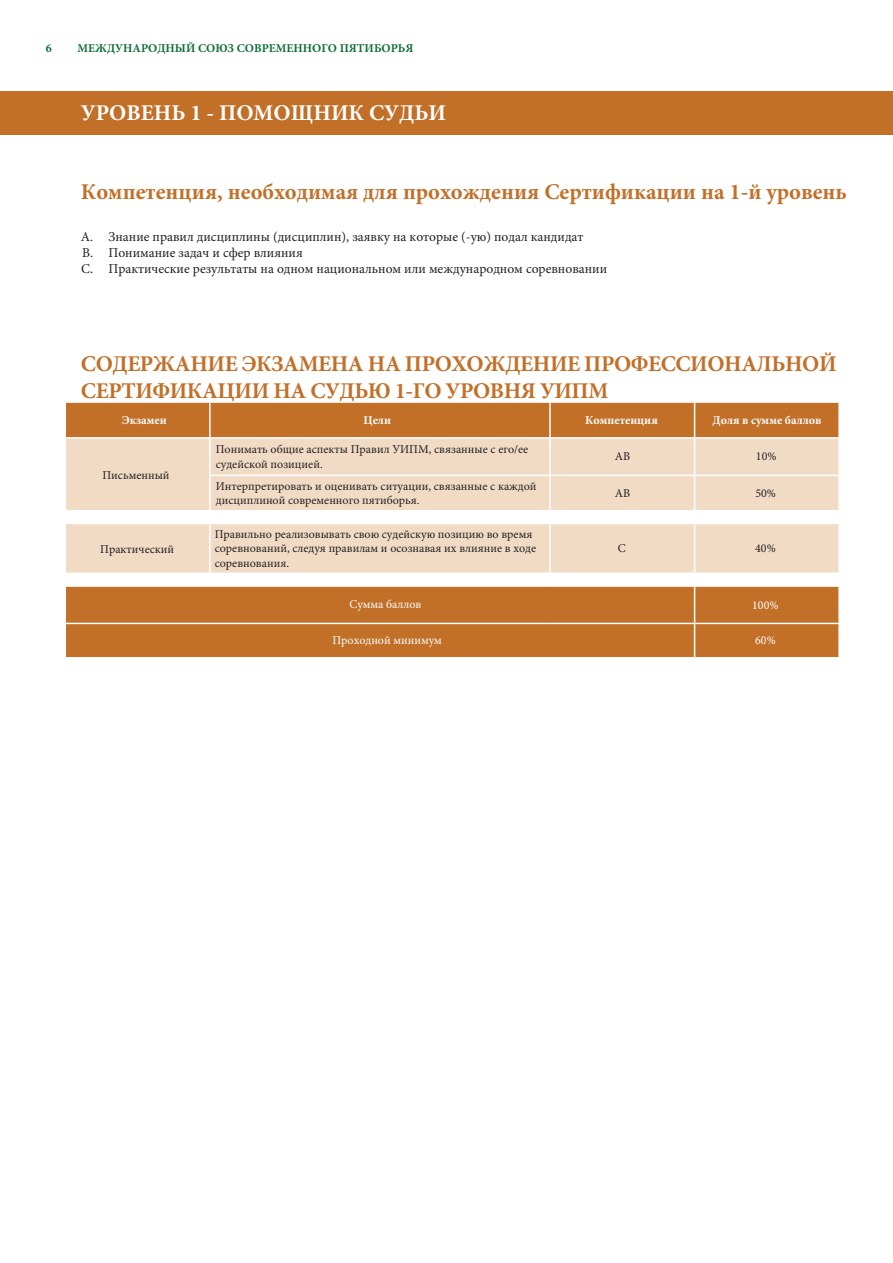
<style>
.page{position:relative;width:893px;height:1263px;background:#fff}
.page>*{position:absolute;margin:0;border:0;box-sizing:border-box;transform-origin:0 0}
.t1{font:700 22.5px/27px "Minion Pro";letter-spacing:-.02em;color:#c26f28}
.t2{font:700 22.5px "Minion Pro";color:#c26f28}
.t3{font:700 22.5px "Minion Pro";color:#fff}
.t4{font:13.5px/16.2px "Minion Pro";color:#231f20}
.t5{font:12px/14.4px "Minion Pro";color:#231f20}
.t6{font:700 12px "Minion Pro";color:#116f39}
.t7{font:700 12px "Minion Pro";color:#fff}
.t8{font:12px "Minion Pro";color:#fff}
</style>
<div class="page">
<div style="left:0;top:91px;width:893px;height:44px;background:#c26f28"></div>
<svg style="left:66px;top:403px;width:772px;height:254px;background:#c87d3d"></svg>
<svg style="left:66px;top:439px;width:772px;height:133px;background:#f2deca"></svg>
<hr style="left:209px;top:403px;width:2px;height:34px;background:#fff">
<hr style="left:549px;top:403px;width:2px;height:34px;background:#fff">
<hr style="left:694px;top:403px;width:1px;height:34px;background:#fff">
<hr style="left:64px;top:437px;width:146px;height:2px;background:#fff">
<hr style="left:210px;top:437px;width:340px;height:2px;background:#fff">
<hr style="left:209px;top:439px;width:2px;height:36px;background:#fff">
<hr style="left:550px;top:437px;width:145px;height:2px;background:#fff">
<hr style="left:549px;top:439px;width:2px;height:36px;background:#fff">
<hr style="left:695px;top:437px;width:145px;height:2px;background:#fff">
<hr style="left:694px;top:439px;width:1px;height:36px;background:#fff">
<hr style="left:209px;top:475px;width:341px;height:1px;background:#fff">
<hr style="left:209px;top:476px;width:2px;height:34px;background:#fff">
<hr style="left:550px;top:475px;width:145px;height:1px;background:#fff">
<hr style="left:549px;top:476px;width:2px;height:34px;background:#fff">
<hr style="left:695px;top:475px;width:145px;height:1px;background:#fff">
<hr style="left:694px;top:476px;width:1px;height:34px;background:#fff">
<hr style="left:64px;top:510px;width:146px;height:1px;background:#fff">
<hr style="left:210px;top:510px;width:340px;height:1px;background:#fff">
<hr style="left:550px;top:510px;width:145px;height:1px;background:#fff">
<hr style="left:695px;top:510px;width:145px;height:1px;background:#fff">
<hr style="left:64px;top:523px;width:146px;height:1px;background:#fff">
<hr style="left:210px;top:523px;width:340px;height:1px;background:#fff">
<hr style="left:209px;top:524px;width:2px;height:48px;background:#fff">
<hr style="left:550px;top:523px;width:145px;height:1px;background:#fff">
<hr style="left:549px;top:524px;width:2px;height:48px;background:#fff">
<hr style="left:695px;top:523px;width:145px;height:1px;background:#fff">
<hr style="left:694px;top:524px;width:1px;height:48px;background:#fff">
<hr style="left:64px;top:572px;width:146px;height:2px;background:#fff">
<hr style="left:210px;top:572px;width:340px;height:2px;background:#fff">
<hr style="left:550px;top:572px;width:145px;height:2px;background:#fff">
<hr style="left:695px;top:572px;width:145px;height:2px;background:#fff">
<hr style="left:64px;top:585px;width:146px;height:2px;background:#fff">
<hr style="left:210px;top:585px;width:340px;height:2px;background:#fff">
<hr style="left:550px;top:585px;width:145px;height:2px;background:#fff">
<hr style="left:695px;top:585px;width:145px;height:2px;background:#fff">
<hr style="left:694px;top:587px;width:1px;height:36px;background:#fff">
<hr style="left:64px;top:623px;width:146px;height:1px;background:#fff">
<hr style="left:210px;top:623px;width:340px;height:1px;background:#fff">
<hr style="left:550px;top:623px;width:145px;height:1px;background:#fff">
<hr style="left:695px;top:623px;width:145px;height:1px;background:#fff">
<hr style="left:694px;top:624px;width:1px;height:33px;background:#fff">
<p class="t6" style="left:46px;top:40px;width:7px">6</p>
<p class="t6" style="left:78px;top:40px;width:337px">МЕЖДУНАРОДНЫЙ СОЮЗ СОВРЕМЕННОГО ПЯТИБОРЬЯ</p>
<h1 class="t3" style="left:81px;top:97px;width:367px">УРОВЕНЬ 1 - ПОМОЩНИК СУДЬИ</h1>
<h1 class="t2" style="left:81px;top:176px;width:767px">Компетенция, необходимая для прохождения Сертификации на 1-й уровень</h1>
<p class="t4" style="left:81px;top:229px;width:528px">A. Знание правил дисциплины (дисциплин), заявку на которые (-ую) подал кандидат<br>B. Понимание задач и сфер влияния<br>C. Практические результаты на одном национальном или международном соревновании</p>
<h1 class="t1" style="left:81px;top:350px;width:757px">СОДЕРЖАНИЕ ЭКЗАМЕНА НА ПРОХОЖДЕНИЕ ПРОФЕССИОНАЛЬНОЙ<br>СЕРТИФИКАЦИИ НА СУДЬЮ 1-ГО УРОВНЯ УИПМ</h1>
<p class="t7" style="left:122px;top:411px;width:47px">Экзамен</p>
<p class="t7" style="left:363px;top:411px;width:29px">Цели</p>
<p class="t7" style="left:585px;top:411px;width:74px">Компетенция</p>
<p class="t7" style="left:712px;top:411px;width:110px">Доля в сумме баллов</p>
<p class="t5" style="left:102px;top:468px;width:69px">Письменный</p>
<p class="t5" style="left:100px;top:542px;width:75px">Практический</p>
<p class="t5" style="left:216px;top:442px;width:314px">Понимать общие аспекты Правил УИПМ, связанные с его/ее судейской позицией.</p>
<p class="t5" style="left:615px;top:449px;width:17px">AB</p>
<p class="t5" style="left:756px;top:449px;width:22px">10%</p>
<p class="t5" style="left:216px;top:479px;width:322px">Интерпретировать и оценивать ситуации, связанные с каждой дисциплиной современного пятиборья.</p>
<p class="t5" style="left:615px;top:486px;width:17px">AB</p>
<p class="t5" style="left:755px;top:486px;width:22px">50%</p>
<p class="t5" style="left:215px;top:527px;width:323px">Правильно реализовывать свою судейскую позицию во время соревнований, следуя правилам и осознавая их влияние в ходе соревнования.</p>
<p class="t5" style="left:618px;top:541px;width:9px">C</p>
<p class="t5" style="left:755px;top:541px;width:22px">40%</p>
<p class="t8" style="left:349px;top:596px;width:73px">Сумма баллов</p>
<p class="t8" style="left:752px;top:597px;width:28px">100%</p>
<p class="t8" style="left:332px;top:632px;width:111px">Проходной минимум</p>
<p class="t8" style="left:755px;top:632px;width:22px">60%</p>
</div>
